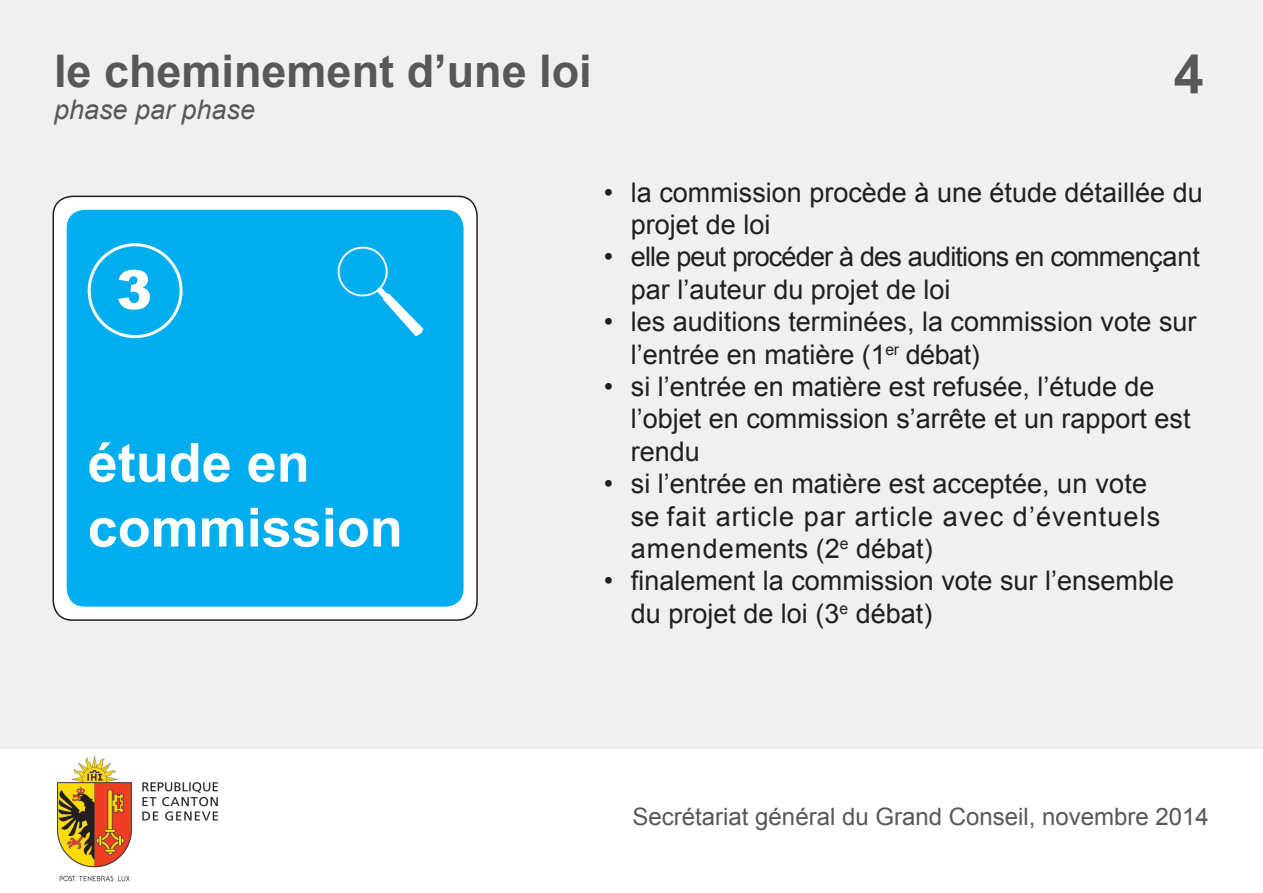
<style>
.page{position:relative;width:1263px;height:893px;background:#fff}
.page>*{position:absolute;margin:0;border:0;box-sizing:border-box;transform-origin:0 0}
.t1{font:700 54px/64.8px "Arial";color:#fff}
.t2{font:700 54px "Arial";color:#57585a}
.t3{font:900 54px "Arial";color:#fff}
.t4{font:700 45px "Arial";color:#57585a}
.t5{font:27px/32.4px "Arial";color:#231f20}
.t6{font:27px/32.4px "Arial";letter-spacing:-.03em;color:#231f20}
.t7{font:italic 27px "Arial";color:#57585a}
.t8{font:24px "Arial";color:#57585a}
</style>
<div class="page">
<div style="left:0;top:0;width:1263px;height:748px;background:#f0f0f0"></div>
<img style="left:57px;top:756px;width:161px;height:126px">
<div style="left:53px;top:196px;width:424px;height:424px;background:#fff;border-radius:19px"></div>
<div style="left:53px;top:196px;width:425px;height:425px;border:2px solid #231f20;border-radius:19px"></div>
<div style="left:67px;top:210px;width:397px;height:397px;background:#00aeef;border-radius:18px"></div>
<div style="left:88px;top:243px;width:95px;height:95px;border:3px solid #fff;border-radius:50%"></div>
<img style="left:337px;top:246px;width:87px;height:91px">
<p class="t4" style="left:54px;top:41px;width:539px">le cheminement d’une loi</p>
<p class="t7" style="left:54px;top:92px;width:203px">phase par phase</p>
<p class="t2" style="left:1174px;top:38px;width:32px">4</p>
<p class="t3" style="left:116px;top:250px;width:38px">3</p>
<p class="t1" style="left:88px;top:432px;width:317px">étude en commission</p>
<p class="t5" style="left:631px;top:176px;width:573px;text-indent:-27px">• la commission procède à une étude détaillée du projet de loi</p>
<p class="t6" style="left:631px;top:241px;width:571px;text-indent:-27px">• elle peut procéder à des auditions en commençant par l’auteur du projet de loi</p>
<p class="t5" style="left:631px;top:306px;width:567px;text-indent:-27px">• les auditions terminées, la commission vote sur l’entrée en matière (1<sup>er</sup> débat)</p>
<p class="t5" style="left:631px;top:370px;width:561px;text-indent:-27px">• si l’entrée en matière est refusée, l’étude de l’objet en commission s’arrête et un rapport est rendu</p>
<p class="t5" style="left:631px;top:468px;width:531px;text-indent:-27px">• si l’entrée en matière est acceptée, un vote se fait article par article avec d’éventuels amendements (2<sup>e</sup> débat)</p>
<p class="t5" style="left:631px;top:565px;width:545px;text-indent:-27px">• finalement la commission vote sur l’ensemble du projet de loi (3<sup>e</sup> débat)</p>
<p class="t8" style="left:632px;top:801px;width:578px">Secrétariat général du Grand Conseil, novembre 2014</p>
</div>
